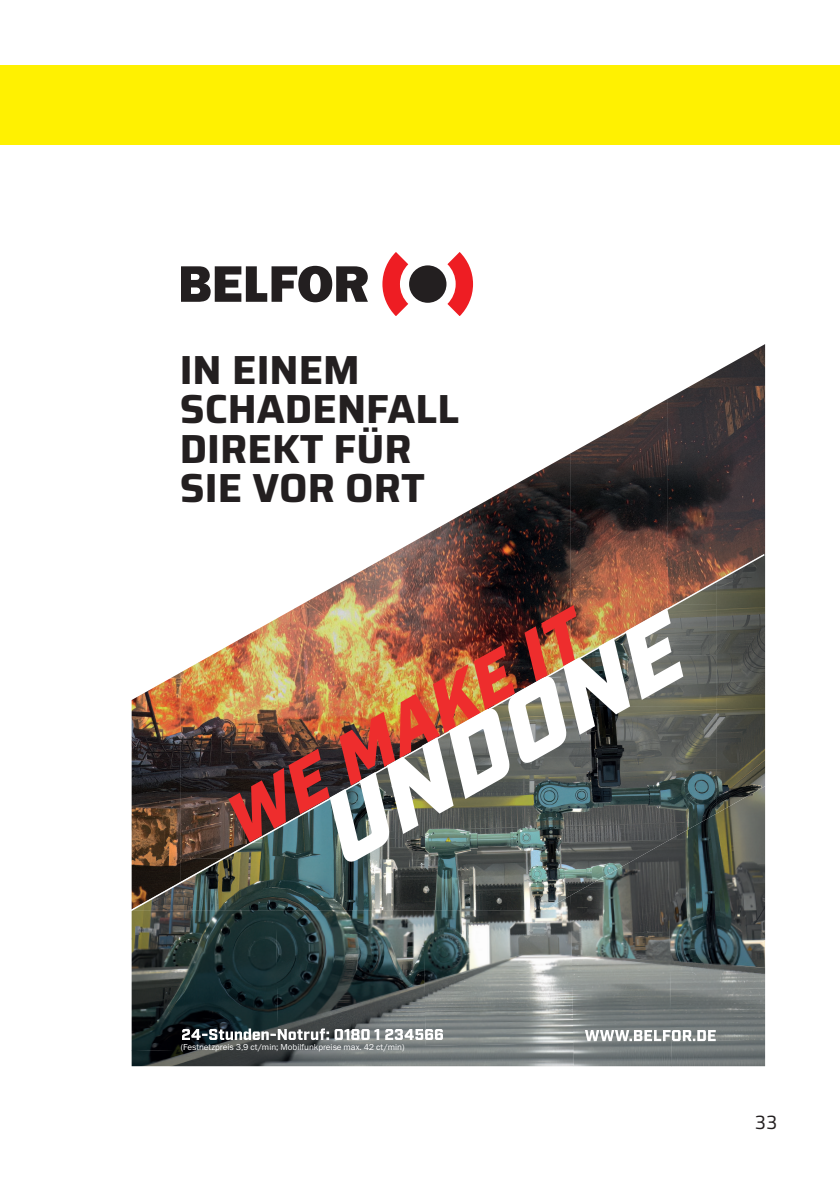
<style>
.page{position:relative;width:840px;height:1191px;background:#fff}
.page>*{position:absolute;margin:0;border:0;box-sizing:border-box;transform-origin:0 0}
.t1{font:700 40.6px/39.2px "Saira";color:#231f20}
.t2{font:20px "Titillium Web";color:#231f20}
.t3{font:8.6px "Franklin Gothic Book ITC";color:#fff}
</style>
<div class="page">
<div style="left:0;top:65px;width:839px;height:80px;background:#fff101"></div>
<img style="left:667px;top:344px;width:97px;height:208px">
<img style="left:570px;top:399px;width:97px;height:153px">
<img style="left:472px;top:453px;width:98px;height:99px">
<img style="left:395px;top:509px;width:77px;height:43px">
<img style="left:671px;top:912px;width:93px;height:127px">
<img style="left:573px;top:912px;width:98px;height:154px">
<img style="left:132px;top:912px;width:143px;height:131px">
<img style="left:275px;top:912px;width:148px;height:131px">
<img style="left:423px;top:912px;width:150px;height:131px">
<img style="left:132px;top:1043px;width:441px;height:23px">
<img style="left:670px;top:1039px;width:94px;height:27px">
<div style="left:409px;top:265px;width:37px;height:38px;background:#231f20;border-radius:50%"></div>
<svg style="left:382px;top:252px;width:26px;height:64px"></svg>
<svg style="left:447px;top:252px;width:26px;height:64px"></svg>
<svg style="left:181px;top:266px;width:187px;height:36px"></svg>
<svg style="left:584px;top:1030px;width:131px;height:11px"></svg>
<svg style="left:182px;top:1028px;width:260px;height:12px"></svg>
<img style="left:132px;top:552px;width:632px;height:360px">
<p class="t1" style="left:180px;top:349px;width:281px">IN EINEM<br>SCHADENFALL<br>DIREKT FÜR<br>SIE VOR ORT</p>
<p class="t3" style="left:181px;top:1041px;width:225px">(Festnetzpreis 3,9 ct/min; Mobilfunkpreise max. 42 ct/min)</p>
<h2 class="t2" style="left:754px;top:1107px;width:24px">33</h2>
</div>
